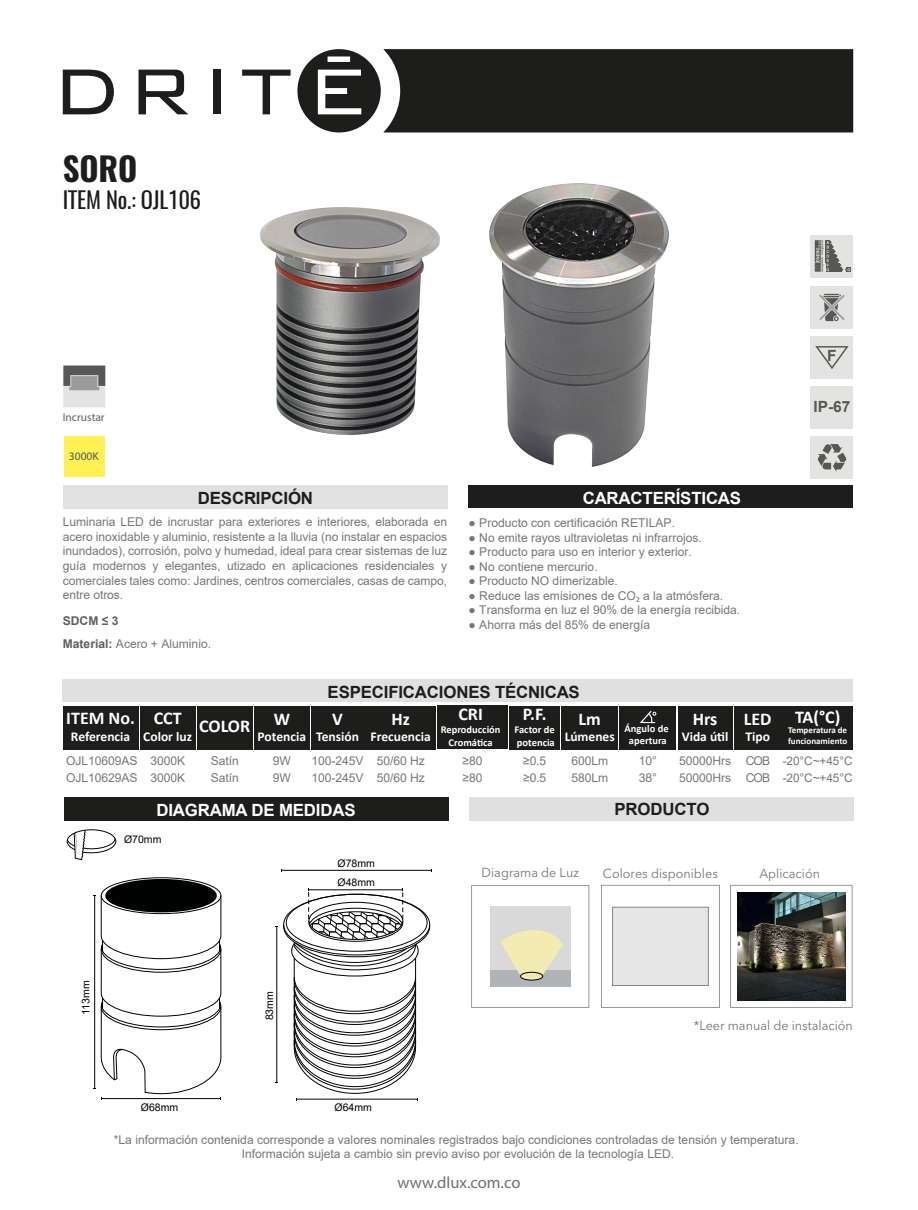
<style>
.page{position:relative;width:918px;height:1210px;background:#fff}
.page>*{position:absolute;margin:0;border:0;box-sizing:border-box;transform-origin:0 0}
.t1{font:700 32.85px "Oswald";color:#1d1d1b}
.t2{font:22.5px "Oswald";letter-spacing:-.005em;color:#1d1d1b}
.t3{font:700 18px "Calibri";color:#fff}
.t4{font:700 16.8px "Arial";letter-spacing:-.01em;color:#fff}
.t5{font:700 16.8px "Arial";letter-spacing:-.01em;color:#1e1e1c}
.t6{font:700 16.8px "Arial";letter-spacing:-.01em;color:#1d1d1b}
.t7{font:16.5px "Myriad Pro";color:#71706e}
.t8{font:700 15.45px "Arial";color:#575756}
.t9{font:700 13.5px "Calibri";color:#fff}
.t10{font:13.05px "Avenir Next LT Pro";color:#777}
.t11{font:12.15px/14.5px "Arial";color:#777;text-align:justify}
.t12{font:12.15px "Arial";color:#777778}
.t13{font:700 12.15px/23.1px "Arial";color:#606060}
.t14{font:11.4px "Myriad Pro";color:#616160}
.t15{font:11.4px "Myriad Pro";color:#575756}
.t16{font:700 10.5px/12.6px "Calibri";color:#fff;text-align:center}
.t17{font:10.5px "Arial";color:#000}
.t18{font:700 9px/10.8px "Calibri";color:#fff}
.s1{font-weight:400;color:#777}
.s2{font-family:"Myriad Pro"}
.s3{font-size:11.85px}
</style>
<div class="page">
<div style="left:469px;top:485px;width:384px;height:23px;background:#1d1d1b"></div>
<div style="left:63px;top:485px;width:384px;height:23px;background:#e1e1e1"></div>
<svg style="left:297px;top:49px;width:556px;height:83px;background:#2f2f2d"></svg>
<svg style="left:63px;top:70px;width:51px;height:44px"></svg>
<svg style="left:139px;top:70px;width:49px;height:44px"></svg>
<div style="left:213px;top:70px;width:8px;height:44px;background:#1d1d1b"></div>
<svg style="left:242px;top:70px;width:49px;height:44px"></svg>
<div style="left:63px;top:366px;width:42px;height:41px;background:#e3e3e2"></div>
<svg style="left:63px;top:365px;width:42px;height:25px"></svg>
<div style="left:811px;top:286px;width:42px;height:43px;background:#e3e3e2"></div>
<svg style="left:819px;top:294px;width:26px;height:27px"></svg>
<div style="left:811px;top:336px;width:42px;height:43px;background:#e3e3e2"></div>
<svg style="left:815px;top:346px;width:34px;height:23px"></svg>
<div style="left:811px;top:437px;width:42px;height:42px;background:#e3e3e2"></div>
<svg style="left:818px;top:444px;width:28px;height:28px"></svg>
<div style="left:811px;top:386px;width:42px;height:43px;background:#e3e3e2"></div>
<div style="left:62px;top:679px;width:790px;height:23px;background:#e0e0e0"></div>
<div style="left:366px;top:706px;width:70px;height:43px;background:#1d1e1c"></div>
<div style="left:63px;top:706px;width:75px;height:43px;background:#1d1e1c"></div>
<div style="left:311px;top:706px;width:53px;height:43px;background:#1d1e1c"></div>
<div style="left:437px;top:706px;width:71px;height:43px;background:#1d1e1c"></div>
<div style="left:509px;top:706px;width:51px;height:43px;background:#1d1e1c"></div>
<div style="left:678px;top:706px;width:55px;height:43px;background:#1d1e1c"></div>
<div style="left:734px;top:706px;width:47px;height:43px;background:#1d1e1c"></div>
<div style="left:254px;top:706px;width:56px;height:43px;background:#1d1e1c"></div>
<div style="left:197px;top:706px;width:55px;height:43px;background:#1d1e1c"></div>
<div style="left:140px;top:706px;width:55px;height:43px;background:#1d1e1c"></div>
<div style="left:783px;top:706px;width:70px;height:43px;background:#1d1e1c"></div>
<div style="left:619px;top:706px;width:57px;height:43px;background:#1d1e1c"></div>
<svg style="left:639px;top:710px;width:17px;height:14px"></svg>
<div style="left:562px;top:706px;width:56px;height:43px;background:#1d1e1c"></div>
<div style="left:64px;top:797px;width:384px;height:23px;background:#1d1e1c"></div>
<div style="left:470px;top:797px;width:384px;height:23px;background:#e0e0e0"></div>
<svg style="left:471px;top:885px;width:118px;height:123px"></svg>
<div style="left:521px;top:972px;width:22px;height:8px;background:#f3ecb2;border-radius:50%"></div>
<div style="left:520px;top:972px;width:23px;height:8px;border:1px solid #000;border-radius:50%"></div>
<svg style="left:730px;top:885px;width:123px;height:123px"></svg>
<svg style="left:601px;top:885px;width:119px;height:123px"></svg>
<svg style="left:67px;top:829px;width:49px;height:31px"></svg>
<div style="left:64px;top:436px;width:40px;height:41px;background:#fff054"></div>
<div style="left:811px;top:235px;width:42px;height:42px;background:#e3e3e2"></div>
<svg style="left:815px;top:240px;width:36px;height:32px"></svg>
<img style="left:737px;top:892px;width:109px;height:108px">
<img style="left:490px;top:184px;width:179px;height:282px">
<img style="left:260px;top:208px;width:180px;height:227px">
<div style="left:105px;top:879px;width:112px;height:33px;background:#010202;border-radius:50%"></div>
<svg style="left:93px;top:895px;width:128px;height:205px"></svg>
<hr style="left:282px;top:870px;width:149px;height:1px;background:#010202">
<svg style="left:276px;top:888px;width:154px;height:212px"></svg>
<h1 class="t1" style="left:63px;top:152px;width:76px">SORO</h1>
<h2 class="t2" style="left:63px;top:184px;width:139px">ITEM No.: OJL106</h2>
<p class="t14" style="left:63px;top:410px;width:43px">Incrustar</p>
<p class="t15" style="left:69px;top:449px;width:31px">3000K</p>
<h3 class="t6" style="left:198px;top:486px;width:117px">DESCRIPCIÓN</h3>
<h3 class="t4" style="left:583px;top:486px;width:160px">CARACTERÍSTICAS</h3>
<p class="t11" style="left:63px;top:515px;width:386px">Luminaria LED de incrustar para exteriores e interiores, elaborada en acero inoxidable y aluminio, resistente a la lluvia (no instalar en espacios inundados), corrosión, polvo y humedad, ideal para crear sistemas de luz guía modernos y elegantes, utizado en aplicaciones residenciales y comerciales tales como: Jardines, centros comerciales, casas de campo, entre otros.</p>
<p class="t13" style="left:63px;top:609px;width:150px">SDCM ≤ 3<br>Material: <span class="s1">Acero + Aluminio.</span></p>
<p class="t12" style="left:469px;top:515px;width:208px">● Producto con certificación RETILAP.</p>
<p class="t12" style="left:469px;top:529px;width:235px">● No emite rayos ultravioletas ni infrarrojos.</p>
<p class="t12" style="left:469px;top:544px;width:225px">● Producto para uso en interior y exterior.</p>
<p class="t12" style="left:469px;top:558px;width:131px">● No contiene mercurio.</p>
<p class="t12" style="left:469px;top:573px;width:151px">● Producto NO dimerizable.</p>
<p class="t12" style="left:469px;top:587px;width:256px">● Reduce las emisiones de CO<span class="s2">2</span> a la atmósfera.</p>
<p class="t12" style="left:469px;top:602px;width:273px">● Transforma en luz el 90% de la energía recibida.</p>
<p class="t12" style="left:469px;top:616px;width:183px">● Ahorra más del 85% de energía</p>
<h3 class="t3" style="left:66px;top:706px;width:70px">ITEM No.</h3>
<p class="t9" style="left:71px;top:727px;width:61px">Referencia</p>
<h3 class="t3" style="left:154px;top:706px;width:30px">CCT</h3>
<p class="t9" style="left:143px;top:727px;width:50px">Color luz</p>
<h3 class="t3" style="left:199px;top:713px;width:53px">COLOR</h3>
<h3 class="t3" style="left:274px;top:706px;width:18px">W</h3>
<p class="t9" style="left:258px;top:727px;width:50px">Potencia</p>
<h3 class="t5" style="left:328px;top:680px;width:254px">ESPECIFICACIONES TÉCNICAS</h3>
<h3 class="t3" style="left:391px;top:706px;width:20px">Hz</h3>
<p class="t9" style="left:371px;top:727px;width:62px">Frecuencia</p>
<h3 class="t3" style="left:458px;top:702px;width:26px">CRI</h3>
<p class="t16" style="left:441px;top:723px;width:61px">Reproducción<br>Cromática</p>
<h3 class="t3" style="left:523px;top:702px;width:26px">P.F.</h3>
<p class="t16" style="left:515px;top:723px;width:42px;text-align:left">Factor de potencia</p>
<h3 class="t3" style="left:332px;top:706px;width:12px">V</h3>
<p class="t9" style="left:316px;top:727px;width:44px">Tensión</p>
<h3 class="t3" style="left:579px;top:706px;width:24px">Lm</h3>
<p class="t9" style="left:565px;top:727px;width:52px">Lúmenes</p>
<p class="t16" style="left:625px;top:722px;width:46px">Ángulo de apertura</p>
<h3 class="t3" style="left:693px;top:706px;width:26px">Hrs</h3>
<p class="t9" style="left:682px;top:727px;width:48px">Vida útil</p>
<h3 class="t3" style="left:744px;top:706px;width:29px">LED</h3>
<p class="t9" style="left:745px;top:727px;width:26px">Tipo</p>
<p class="t8" style="left:827px;top:344px;width:11px">F</p>
<p class="t8" style="left:814px;top:396px;width:38px">IP-67</p>
<h3 class="t3" style="left:795px;top:704px;width:47px">TA(°C)</h3>
<p class="t18" style="left:788px;top:725px;width:61px">Temperatura de funcionamiento</p>
<p class="t11" style="left:66px;top:753px;width:121px">OJL10609AS 3000K</p>
<p class="t11" style="left:211px;top:753px;width:30px">Satín</p>
<p class="t11" style="left:273px;top:753px;width:20px">9W</p>
<p class="t11" style="left:312px;top:753px;width:115px">100-245V 50/60 Hz</p>
<p class="t11" style="left:462px;top:753px;width:21px">≥80</p>
<p class="t11" style="left:523px;top:753px;width:25px">≥0.5</p>
<p class="t11" style="left:571px;top:753px;width:38px">600Lm</p>
<p class="t11" style="left:639px;top:753px;width:20px">10°</p>
<p class="t11" style="left:679px;top:753px;width:175px">50000Hrs COB <span class="s3">-20°C~+45°C</span></p>
<p class="t11" style="left:66px;top:770px;width:121px">OJL10629AS 3000K</p>
<p class="t11" style="left:211px;top:770px;width:30px">Satín</p>
<p class="t11" style="left:273px;top:770px;width:20px">9W</p>
<p class="t11" style="left:312px;top:770px;width:115px">100-245V 50/60 Hz</p>
<p class="t11" style="left:462px;top:770px;width:21px">≥80</p>
<p class="t11" style="left:523px;top:770px;width:25px">≥0.5</p>
<p class="t11" style="left:571px;top:770px;width:38px">580Lm</p>
<p class="t11" style="left:639px;top:770px;width:20px">38°</p>
<p class="t11" style="left:679px;top:770px;width:175px">50000Hrs COB <span class="s3">-20°C~+45°C</span></p>
<h3 class="t4" style="left:156px;top:798px;width:201px">DIAGRAMA DE MEDIDAS</h3>
<h3 class="t5" style="left:615px;top:797px;width:96px">PRODUCTO</h3>
<p class="t17" style="left:124px;top:832px;width:39px">Ø70mm</p>
<p class="t17" style="left:338px;top:856px;width:39px">Ø78mm</p>
<p class="t17" style="left:338px;top:875px;width:39px">Ø48mm</p>
<p class="t10" style="left:482px;top:865px;width:99px">Diagrama de Luz</p>
<p class="t10" style="left:603px;top:865px;width:117px">Colores disponibles</p>
<p class="t10" style="left:760px;top:865px;width:62px">Aplicación</p>
<p class="t17" style="left:79px;top:1014px;width:36px;rotate:-90deg">113mm</p>
<p class="t17" style="left:262px;top:1020px;width:31px;rotate:-90deg">83mm</p>
<p class="t10" style="left:694px;top:1017px;width:161px">*Leer manual de instalación</p>
<p class="t17" style="left:141px;top:1100px;width:39px">Ø68mm</p>
<p class="t17" style="left:335px;top:1100px;width:39px">Ø64mm</p>
<p class="t11" style="left:114px;top:1132px;width:686px;text-align:center">*La información contenida corresponde a valores nominales registrados bajo condiciones controladas de tensión y temperatura.<br>Información sujeta a cambio sin previo aviso por evolución de la tecnología LED.</p>
<h3 class="t7" style="left:398px;top:1173px;width:124px">www.dlux.com.co</h3>
</div>
